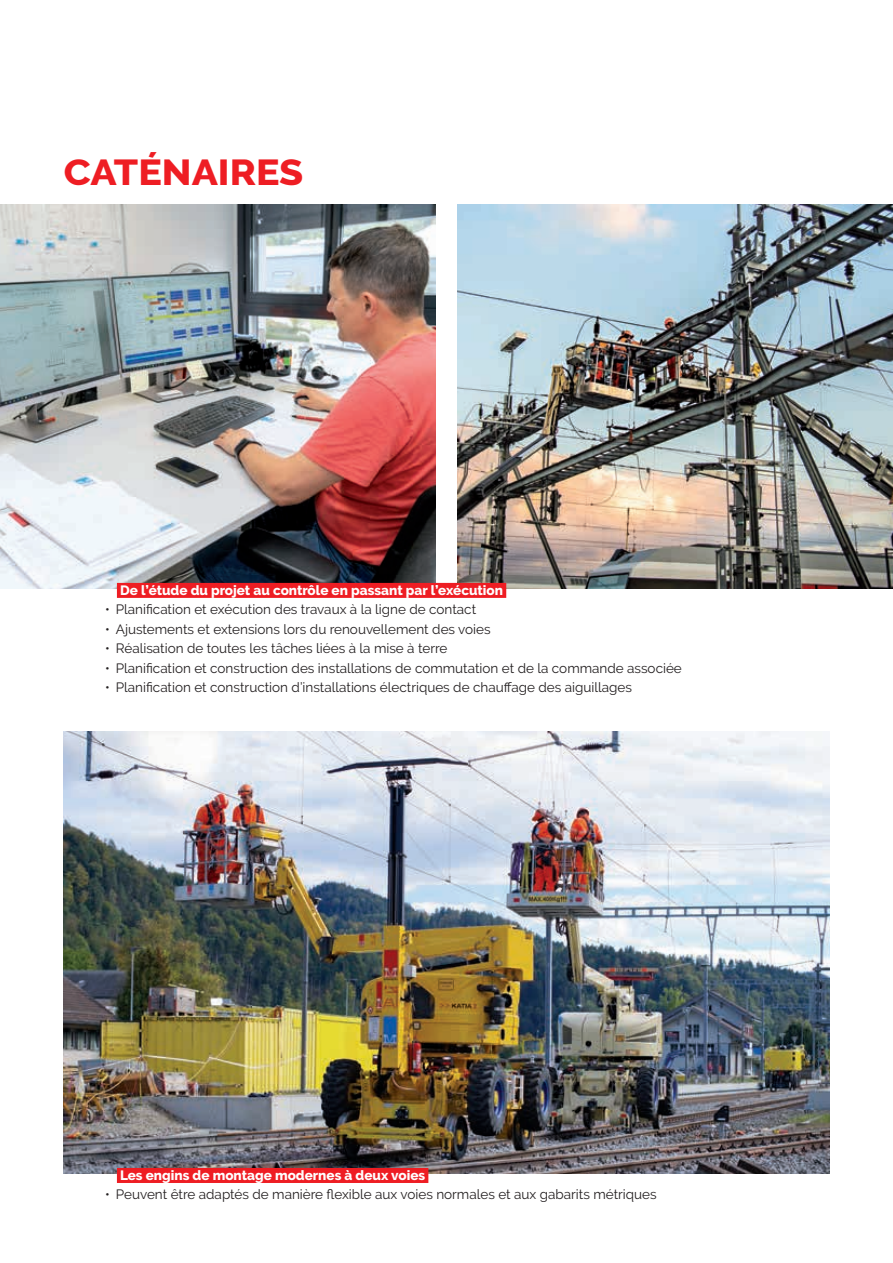
<style>
.page{position:relative;width:893px;height:1263px;background:#fff}
.page>*{position:absolute;margin:0;border:0;box-sizing:border-box;transform-origin:0 0}
.t1{font:800 36px "Raleway";color:#ee1d23;scale:1.09 1}
.t2{font:13.5px "Raleway";color:#231f20}
.t3{font:800 13.5px "Raleway";color:#fff}
</style>
<div class="page">
<img style="left:457px;top:205px;width:436px;height:383px">
<img style="left:0;top:205px;width:436px;height:383px">
<img style="left:64px;top:731px;width:765px;height:442px">
<div style="left:117px;top:1168px;width:311px;height:15px;background:#ee1d23"></div>
<div style="left:117px;top:583px;width:389px;height:15px;background:#ee1d23"></div>
<h1 class="t1" style="left:64px;top:152px;width:221px">CATÉNAIRES</h1>
<p class="t3" style="left:120px;top:582px;width:384px">De l’étude du projet au contrôle en passant par l’exécution</p>
<p class="t2" style="left:105px;top:602px;width:372px">• Planification et exécution des travaux à la ligne de contact</p>
<p class="t2" style="left:105px;top:621px;width:387px">• Ajustements et extensions lors du renouvellement des voies</p>
<p class="t2" style="left:105px;top:641px;width:344px">• Réalisation de toutes les tâches liées à la mise à terre</p>
<p class="t2" style="left:105px;top:660px;width:578px">• Planification et construction des installations de commutation et de la commande associée</p>
<p class="t2" style="left:105px;top:680px;width:528px">• Planification et construction d’installations électriques de chauffage des aiguillages</p>
<p class="t3" style="left:120px;top:1167px;width:307px">Les engins de montage modernes à deux voies</p>
<p class="t2" style="left:105px;top:1187px;width:553px">• Peuvent être adaptés de manière flexible aux voies normales et aux gabarits métriques</p>
</div>
